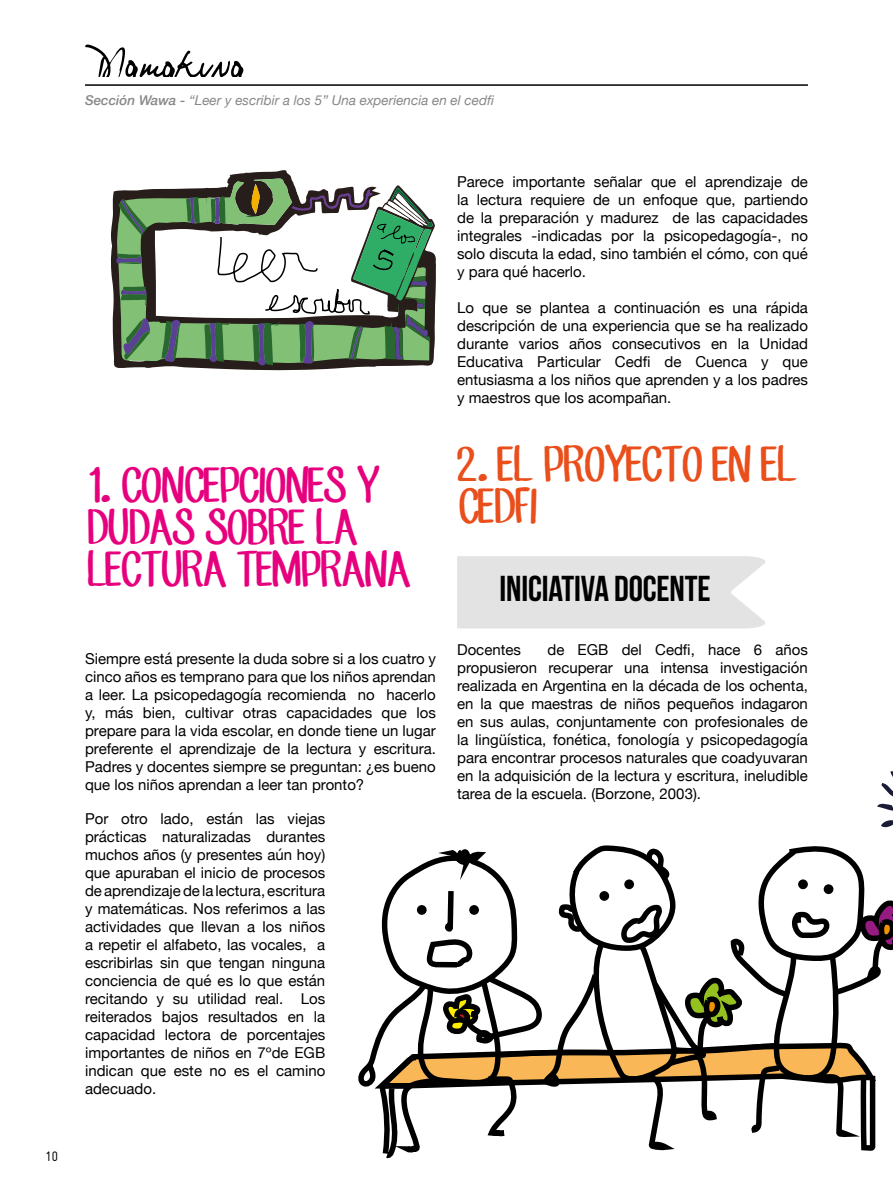
<style>
.page{position:relative;width:893px;height:1191px;background:#fff}
.page>*{position:absolute;margin:0;border:0;box-sizing:border-box;transform-origin:0 0}
.t1{font:45px/42px "CF Jack Story";letter-spacing:-.01em;color:#e6007d}
.t2{font:45px/42px "CF Jack Story";letter-spacing:-.01em;color:#e94e1b}
.t3{font:700 36px "Bebas Neue";letter-spacing:-.005em;color:#000}
.t4{font:15px/18px "Helvetica Neue";color:#000;text-align:justify}
.t5{font:15px "Miso";color:#000}
.t6{font:italic 13.5px "Helvetica Neue";color:#878787}
.s1{font-weight:500}
</style>
<div class="page">
<hr style="left:85px;top:84px;width:723px;height:2px;background:#000">
<svg style="left:85px;top:45px;width:159px;height:32px"></svg>
<div style="left:457px;top:556px;width:308px;height:72px;background:#e3e3e3"></div>
<svg style="left:358px;top:845px;width:535px;height:314px"></svg>
<svg style="left:111px;top:170px;width:325px;height:200px"></svg>
<svg style="left:877px;top:771px;width:16px;height:40px"></svg>
<svg style="left:881px;top:820px;width:12px;height:8px"></svg>
<p class="t5" style="left:46px;top:1148px;width:14px">10</p>
<p class="t6" style="left:85px;top:90px;width:411px"><span class="s1">Sección Wawa -</span> “Leer y escribir a los 5” Una experiencia en el cedfi</p>
<h1 class="t1" style="left:85px;top:462px;width:325px">1. CONCEPCIONES Y<br>DUDAS SOBRE LA<br>LECTURA TEMPRANA</h1>
<p class="t4" style="left:85px;top:650px;width:352px">Siempre está presente la duda sobre si a los cuatro y cinco años es temprano para que los niños aprendan a leer. La psicopedagogía recomienda no hacerlo y, más bien, cultivar otras capacidades que los prepare para la vida escolar, en donde tiene un lugar preferente el aprendizaje de la lectura y escritura.<br>Padres y docentes siempre se preguntan: ¿es bueno que los niños aprendan a leer tan pronto?</p>
<p class="t4" style="left:85px;top:810px;width:242px">Por otro lado, están las viejas prácticas naturalizadas durantes muchos años (y presentes aún hoy) que apuraban el inicio de procesos de aprendizaje de la lectura, escritura y matemáticas. Nos referimos a las actividades que llevan a los niños a repetir el alfabeto, las vocales, a escribirlas sin que tengan ninguna conciencia de qué es lo que están recitando y su utilidad real. Los reiterados bajos resultados en la capacidad lectora de porcentajes importantes de niños en 7ºde EGB indican que este no es el camino adecuado.</p>
<p class="t4" style="left:457px;top:173px;width:352px">Parece importante señalar que el aprendizaje de la lectura requiere de un enfoque que, partiendo de la preparación y madurez de las capacidades integrales -indicadas por la psicopedagogía-, no solo discuta la edad, sino también el cómo, con qué y para qué hacerlo.</p>
<p class="t4" style="left:457px;top:299px;width:352px">Lo que se plantea a continuación es una rápida descripción de una experiencia que se ha realizado durante varios años consecutivos en la Unidad Educativa Particular Cedfi de Cuenca y que entusiasma a los niños que aprenden y a los padres y maestros que los acompañan.</p>
<h1 class="t2" style="left:457px;top:441px;width:339px">2. EL PROYECTO EN EL<br>CEDFI</h1>
<h2 class="t3" style="left:500px;top:568px;width:212px">INICIATIVA DOCENTE</h2>
<p class="t4" style="left:457px;top:641px;width:352px;text-indent:90px">de EGB del Cedfi, hace 6 años propusieron recuperar una intensa investigación realizada en Argentina en la década de los ochenta, en la que maestras de niños pequeños indagaron en sus aulas, conjuntamente con profesionales de la lingüística, fonética, fonología y psicopedagogía para encontrar procesos naturales que coadyuvaran en la adquisición de la lectura y escritura, ineludible tarea de la escuela. (Borzone, 2003).</p>
<p class="t4" style="left:457px;top:641px;width:65px">Docentes</p>
</div>
